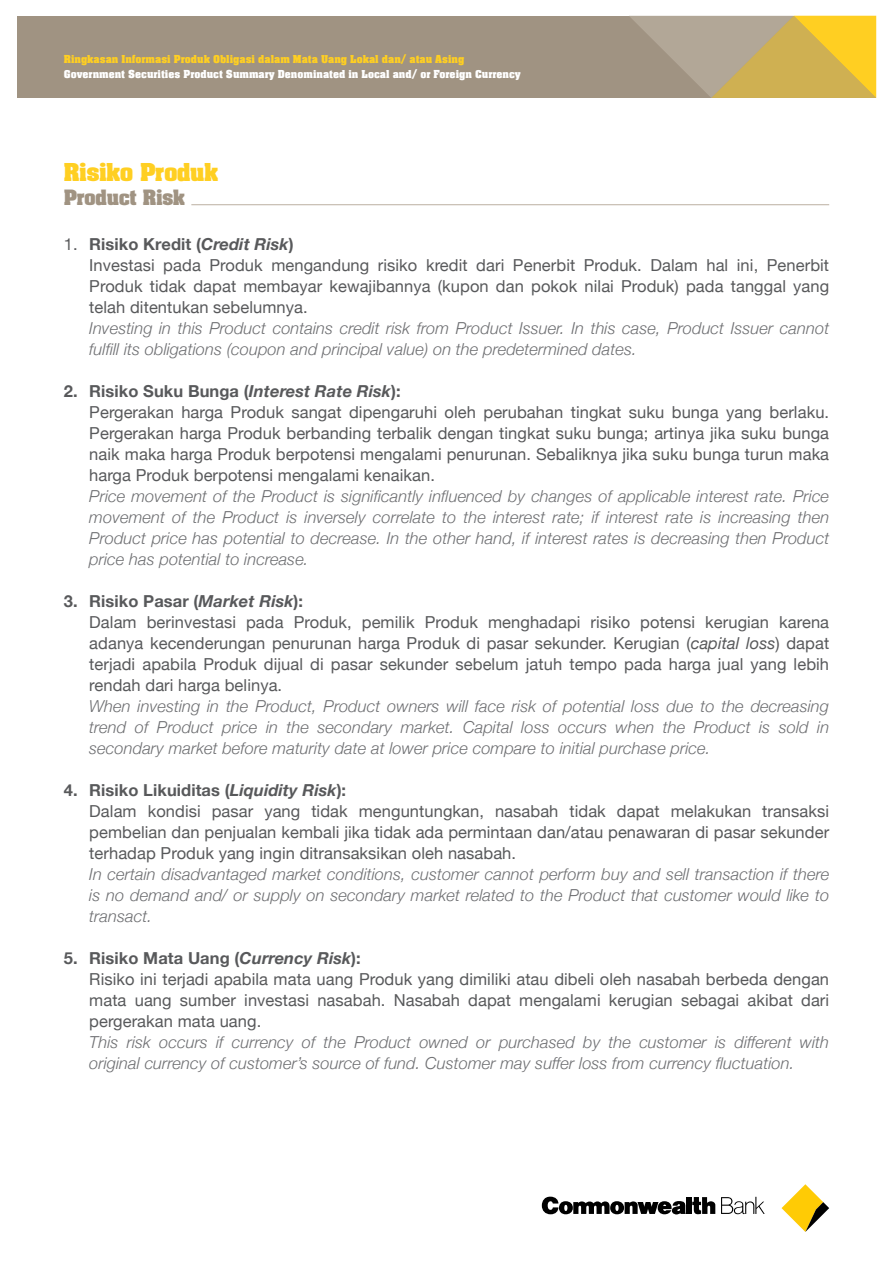
<style>
.page{position:relative;width:893px;height:1263px;background:#fff}
.page>*{position:absolute;margin:0;border:0;box-sizing:border-box;transform-origin:0 0}
.t1{font:700 21px "Aachen";color:#ffcf22}
.t2{font:700 18px "Aachen";color:#a09382}
.t3{font:16.5px/21px "Helvetica Neue";letter-spacing:.005em;color:#58595b}
.t4{font:italic 300 16.5px/21px "Helvetica Neue";letter-spacing:.005em;color:#6d6e71;text-align:justify}
.t5{font:12px "Aachen Bold Plain";color:#fff}
.t6{font:12px "Aachen Bold Plain";color:#ffcf22}
.s1{font-weight:700}
.s2{font-weight:700;font-style:italic}
.s3{font-style:italic}
</style>
<div class="page">
<hr style="left:191px;top:204px;width:638px;height:1px;background:#bbb0a1">
<div style="left:17px;top:16px;width:859px;height:82px;background:#a09382"></div>
<svg style="left:630px;top:16px;width:246px;height:82px"></svg>
<div style="left:686px;top:1197px;width:6px;height:17px;background:#000"></div>
<svg style="left:692px;top:1197px;width:23px;height:17px"></svg>
<svg style="left:721px;top:1197px;width:44px;height:17px"></svg>
<svg style="left:542px;top:1196px;width:144px;height:18px"></svg>
<svg style="left:781px;top:1184px;width:48px;height:48px"></svg>
<p class="t6" style="left:64px;top:53px;width:402px">Ringkasan Informasi Produk Obligasi dalam Mata Uang Lokal dan/ atau Asing</p>
<p class="t5" style="left:64px;top:67px;width:458px">Government Securities Product Summary Denominated in Local and/ or Foreign Currency</p>
<p class="t1" style="left:64px;top:156px;width:156px">Risiko Produk</p>
<p class="t2" style="left:64px;top:184px;width:123px">Product Risk</p>
<p class="t3" style="left:89px;top:235px;width:741px;text-indent:-25px">1. <span class="s1">Risiko Kredit (</span><span class="s2">Credit Risk</span><span class="s1">)<br></span>Investasi pada Produk mengandung risiko kredit dari Penerbit Produk. Dalam hal ini, Penerbit Produk tidak dapat membayar kewajibannya (kupon dan pokok nilai Produk) pada tanggal yang telah ditentukan sebelumnya.</p>
<p class="t4" style="left:89px;top:317px;width:741px">Investing in this Product contains credit risk from Product Issuer. In this case, Product Issuer cannot fulfill its obligations (coupon and principal value) on the predetermined dates.</p>
<p class="t3" style="left:89px;top:382px;width:741px;text-indent:-25px"><span class="s1">2. Risiko Suku Bunga (</span><span class="s2">Interest Rate Risk</span><span class="s1">):<br></span>Pergerakan harga Produk sangat dipengaruhi oleh perubahan tingkat suku bunga yang berlaku.<br>Pergerakan harga Produk berbanding terbalik dengan tingkat suku bunga; artinya jika suku bunga naik maka harga Produk berpotensi mengalami penurunan. Sebaliknya jika suku bunga turun maka harga Produk berpotensi mengalami kenaikan.</p>
<p class="t4" style="left:89px;top:485px;width:741px">Price movement of the Product is significantly influenced by changes of applicable interest rate. Price movement of the Product is inversely correlate to the interest rate; if interest rate is increasing then Product price has potential to decrease. In the other hand, if interest rates is decreasing then Product price has potential to increase.</p>
<p class="t3" style="left:89px;top:592px;width:741px;text-indent:-25px"><span class="s1">3. Risiko Pasar (</span><span class="s2">Market Risk</span><span class="s1">):<br></span>Dalam berinvestasi pada Produk, pemilik Produk menghadapi risiko potensi kerugian karena adanya kecenderungan penurunan harga Produk di pasar sekunder. Kerugian (<span class="s3">capital loss</span>) dapat terjadi apabila Produk dijual di pasar sekunder sebelum jatuh tempo pada harga jual yang lebih rendah dari harga belinya.</p>
<p class="t4" style="left:89px;top:695px;width:741px">When investing in the Product, Product owners will face risk of potential loss due to the decreasing trend of Product price in the secondary market. Capital loss occurs when the Product is sold in secondary market before maturity date at lower price compare to initial purchase price.</p>
<p class="t3" style="left:89px;top:781px;width:741px;text-indent:-25px"><span class="s1">4. Risiko Likuiditas (</span><span class="s2">Liquidity Risk</span><span class="s1">):<br></span>Dalam kondisi pasar yang tidak menguntungkan, nasabah tidak dapat melakukan transaksi pembelian dan penjualan kembali jika tidak ada permintaan dan/atau penawaran di pasar sekunder terhadap Produk yang ingin ditransaksikan oleh nasabah.</p>
<p class="t4" style="left:89px;top:863px;width:741px">In certain disadvantaged market conditions, customer cannot perform buy and sell transaction if there is no demand and/ or supply on secondary market related to the Product that customer would like to transact.</p>
<p class="t3" style="left:89px;top:949px;width:741px;text-indent:-25px"><span class="s1">5. Risiko Mata Uang (</span><span class="s2">Currency Risk</span><span class="s1">):<br></span>Risiko ini terjadi apabila mata uang Produk yang dimiliki atau dibeli oleh nasabah berbeda dengan mata uang sumber investasi nasabah. Nasabah dapat mengalami kerugian sebagai akibat dari pergerakan mata uang.</p>
<p class="t4" style="left:89px;top:1031px;width:741px">This risk occurs if currency of the Product owned or purchased by the customer is different with original currency of customer’s source of fund. Customer may suffer loss from currency fluctuation.</p>
</div>
